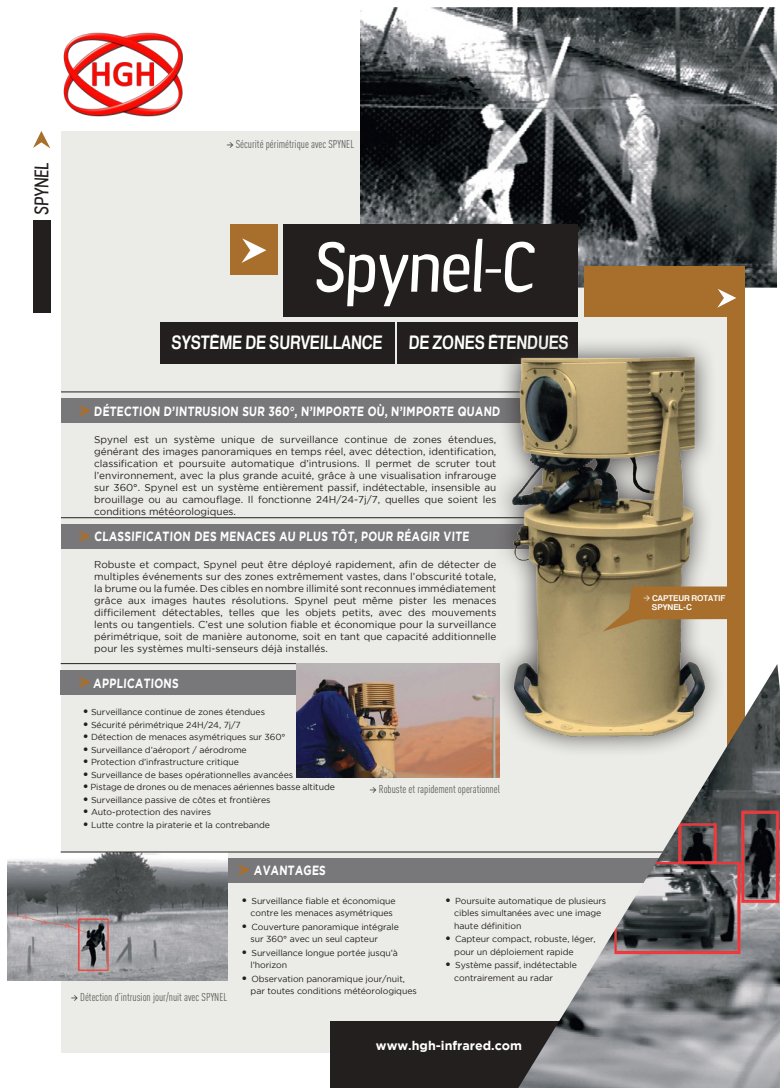
<style>
.page{position:relative;width:780px;height:1088px;background:#fff}
.page>*{position:absolute;margin:0;border:0;box-sizing:border-box;transform-origin:0 0}
.t1{font:66.38px "Jesaya Bk";color:#fff}
.t2{font:600 18.75px "Heldustry FTV Basic";color:#fff;scale:.8 1}
.t3{font:18.62px "Jesaya Bk";color:#241f1f}
.t4{font:700 13.25px "Gotham";color:#fff;scale:.8 1}
.t5{font:700 12.5px "Gotham";color:#fff}
.t6{font:11.25px "DIN Cond Regular Alternate";color:#5e5c5d}
.t7{font:10px/12px "Gotham";color:#241f1f;text-align:justify}
.t8{font:8.75px/12.5px "Gotham";letter-spacing:-.01em;color:#241f1f}
.t9{font:600 8px/9.6px "Heldustry FTV Basic";color:#fff}
.s1{color:#241f1f}
.s2{font-family:"DIN Cond Regular Alternate";font-size:11.25px}
.s3{font-family:"DIN Cond Regular Alternate";font-weight:400;font-size:11.12px}
</style>
<div class="page">
<div style="left:61px;top:131px;width:683px;height:921px;background:#ebece8"></div>
<img style="left:361px;top:7px;width:415px;height:280px">
<div style="left:726px;top:314px;width:18px;height:441px;background:#a86e2c"></div>
<div style="left:33px;top:220px;width:18px;height:93px;background:#241f1f"></div>
<svg style="left:33px;top:131px;width:17px;height:17px"></svg>
<div style="left:283px;top:224px;width:295px;height:92px;background:#241f1f"></div>
<div style="left:583px;top:266px;width:161px;height:50px;background:#a86e2c"></div>
<div style="left:230px;top:225px;width:48px;height:50px;background:#a86e2c"></div>
<div style="left:330px;top:1022px;width:237px;height:66px;background:#241f1f"></div>
<svg style="left:717px;top:289px;width:19px;height:19px"></svg>
<svg style="left:241px;top:238px;width:25px;height:25px"></svg>
<div style="left:160px;top:322px;width:234px;height:41px;background:#241f1f"></div>
<div style="left:61px;top:670px;width:241px;height:24px;background:#787779"></div>
<div style="left:214px;top:857px;width:450px;height:25px;background:#787779"></div>
<div style="left:397px;top:322px;width:181px;height:41px;background:#241f1f"></div>
<svg style="left:78px;top:676px;width:13px;height:13px"></svg>
<svg style="left:238px;top:864px;width:12px;height:12px"></svg>
<hr style="left:61px;top:663px;width:438px;height:1px;background:#241f1f">
<div style="left:61px;top:398px;width:481px;height:25px;background:#787779"></div>
<svg style="left:78px;top:405px;width:13px;height:12px"></svg>
<div style="left:61px;top:524px;width:487px;height:25px;background:#787779"></div>
<svg style="left:78px;top:530px;width:13px;height:13px"></svg>
<hr style="left:61px;top:517px;width:493px;height:1px;background:#241f1f">
<img style="left:296px;top:664px;width:203px;height:113px">
<img style="left:7px;top:852px;width:221px;height:129px">
<hr style="left:61px;top:852px;width:623px;height:1px;background:#241f1f">
<hr style="left:61px;top:392px;width:493px;height:1px;background:#241f1f">
<div style="left:490px;top:335px;width:236px;height:423px;background:#322e2e;opacity:.91"></div>
<img style="left:484px;top:347px;width:243px;height:411px">
<svg style="left:602px;top:586px;width:125px;height:45px;background:#a9814d"></svg>
<img style="left:63px;top:32px;width:120px;height:85px">
<img style="left:518px;top:664px;width:262px;height:424px">
<h3 class="t3" style="left:31px;top:214px;width:54px;rotate:-90deg">SPYNEL</h3>
<p class="t6" style="left:226px;top:138px;width:129px"><span class="s1">&gt;</span> Sécurité périmétrique avec SPYNEL</p>
<h1 class="t1" style="left:314px;top:228px;width:225px">Spynel-C</h1>
<h2 class="t2" style="left:171px;top:331px;width:266px">SYSTÈME DE SURVEILLANCE</h2>
<h2 class="t2" style="left:408px;top:331px;width:203px">DE ZONES ÉTENDUES</h2>
<h3 class="t4" style="left:94px;top:403px;width:510px">DÉTECTION D’INTRUSION SUR 360°, N’IMPORTE OÙ, N’IMPORTE QUAND</h3>
<p class="t7" style="left:94px;top:433px;width:403px">Spynel est un système unique de surveillance continue de zones étendues, générant des images panoramiques en temps réel, avec détection, identification, classification et poursuite automatique d’intrusions. Il permet de scruter tout l’environnement, avec la plus grande acuité, grâce à une visualisation infrarouge sur 360°. Spynel est un système entièrement passif, indétectable, insensible au brouillage ou au camouflage. Il fonctionne 24H/24-7j/7, quelles que soient les conditions météorologiques.</p>
<h3 class="t4" style="left:94px;top:529px;width:471px">CLASSIFICATION DES MENACES AU PLUS TÔT, POUR RÉAGIR VITE</h3>
<p class="t7" style="left:94px;top:558px;width:403px">Robuste et compact, Spynel peut être déployé rapidement, afin de détecter de multiples événements sur des zones extrêmement vastes, dans l’obscurité totale, la brume ou la fumée. Des cibles en nombre illimité sont reconnues immédiatement grâce aux images hautes résolutions. Spynel peut même pister les menaces difficilement détectables, telles que les objets petits, avec des mouvements lents ou tangentiels. C’est une solution fiable et économique pour la surveillance périmétrique, soit de manière autonome, soit en tant que capacité additionnelle pour les systèmes multi-senseurs déjà installés.</p>
<h3 class="t4" style="left:93px;top:676px;width:109px">APPLICATIONS</h3>
<p class="t8" style="left:83px;top:706px;width:183px"><span class="s2">•</span> Surveillance continue de zones étendues</p>
<p class="t8" style="left:83px;top:718px;width:159px"><span class="s2">•</span> Sécurité périmétrique 24H/24, 7j/7</p>
<p class="t8" style="left:83px;top:731px;width:204px"><span class="s2">•</span> Détection de menaces asymétriques sur 360°</p>
<p class="t8" style="left:83px;top:743px;width:165px"><span class="s2">•</span> Surveillance d’aéroport / aérodrome</p>
<p class="t8" style="left:83px;top:756px;width:157px"><span class="s2">•</span> Protection d’infrastructure critique</p>
<p class="t8" style="left:83px;top:768px;width:211px"><span class="s2">•</span> Surveillance de bases opérationnelles avancées</p>
<p class="t8" style="left:83px;top:781px;width:253px"><span class="s2">•</span> Pistage de drones ou de menaces aériennes basse altitude</p>
<p class="t8" style="left:83px;top:793px;width:189px"><span class="s2">•</span> Surveillance passive de côtes et frontières</p>
<p class="t8" style="left:83px;top:806px;width:129px"><span class="s2">•</span> Auto-protection des navires</p>
<p class="t8" style="left:83px;top:818px;width:188px"><span class="s2">•</span> Lutte contre la piraterie et la contrebande</p>
<h3 class="t4" style="left:254px;top:863px;width:92px">AVANTAGES</h3>
<p class="t6" style="left:369px;top:783px;width:132px"><span class="s1">&gt;</span> Robuste et rapidement operationnel</p>
<p class="t6" style="left:71px;top:990px;width:158px"><span class="s1">&gt;</span> Détection d’intrusion jour/nuit avec SPYNEL</p>
<p class="t8" style="left:250px;top:894px;width:146px;text-indent:-9px"><span class="s2">•</span> Surveillance fiable et économique contre les menaces asymétriques</p>
<p class="t8" style="left:250px;top:920px;width:150px;text-indent:-9px"><span class="s2">•</span> Couverture panoramique intégrale sur 360° avec un seul capteur</p>
<p class="t8" style="left:250px;top:946px;width:149px;text-indent:-9px"><span class="s2">•</span> Surveillance longue portée jusqu’à l’horizon</p>
<p class="t8" style="left:250px;top:972px;width:168px;text-indent:-9px"><span class="s2">•</span> Observation panoramique jour/nuit, par toutes conditions météorologiques</p>
<p class="t8" style="left:454px;top:894px;width:153px;text-indent:-9px"><span class="s2">•</span> Poursuite automatique de plusieurs cibles simultanées avec une image haute définition</p>
<p class="t8" style="left:454px;top:933px;width:143px;text-indent:-9px"><span class="s2">•</span> Capteur compact, robuste, léger, pour un déploiement rapide</p>
<p class="t8" style="left:454px;top:959px;width:124px;text-indent:-9px"><span class="s2">•</span> Système passif, indétectable contrairement au radar</p>
<p class="t5" style="left:376px;top:1038px;width:148px">www.hgh-infrared.com</p>
<p class="t9" style="left:652px;top:593px;width:75px;text-indent:-9px"><span class="s3">&gt;</span> CAPTEUR ROTATIF<br>SPYNEL-C</p>
</div>
